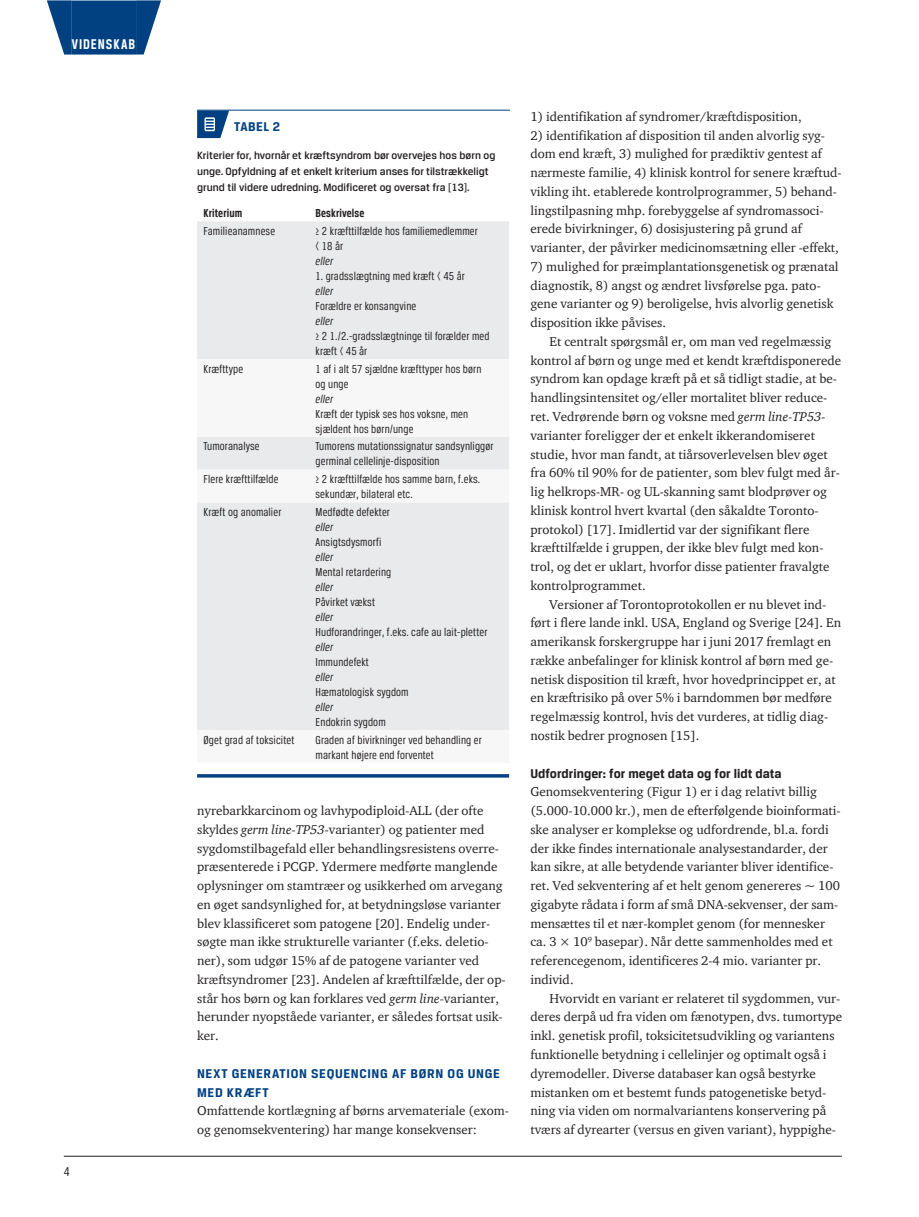
<style>
.page{position:relative;width:919px;height:1217px;background:#fff}
.page>*{position:absolute;margin:0;border:0;box-sizing:border-box;transform-origin:0 0}
.t1{font:700 15px "Breuer Condensed";letter-spacing:.065em;color:#fff}
.t2{font:700 13.5px/18.8px "Breuer Text";letter-spacing:.05em;color:#014081}
.t3{font:700 13.5px "Breuer Text";color:#231f20}
.t4{font:13.5px "Breuer Condensed";color:#231f20}
.t5{font:13.05px/18.8px "ITC Charter Com";color:#231f20}
.t6{font:12.3px/15px "Breuer Condensed";letter-spacing:.01em;color:#231f20}
.t7{font:italic 12.3px "Breuer Condensed";letter-spacing:.01em;color:#231f20}
.t8{font:700 12.3px "Breuer Condensed";letter-spacing:.01em;color:#231f20}
.t9{font:500 11.25px/15.8px "Breuer Text";color:#231f20}
.s1{font-style:italic}
</style>
<div class="page">
<hr style="left:64px;top:1155px;width:777px;height:1px;background:#231f20">
<div style="left:72px;top:1px;width:64px;height:54px;background:#014081"></div>
<svg style="left:47px;top:0;width:25px;height:55px"></svg>
<svg style="left:136px;top:0;width:25px;height:55px"></svg>
<hr style="left:197px;top:110px;width:37px;height:1px;background:#014081">
<hr style="left:234px;top:110px;width:276px;height:1px;background:#014081">
<svg style="left:197px;top:110px;width:32px;height:28px"></svg>
<div style="left:197px;top:221px;width:312px;height:138px;background:#e9eaeb"></div>
<svg style="left:197px;top:437px;width:312px;height:293px;fill:#e9eaeb"></svg>
<hr style="left:197px;top:774px;width:312px;height:3px;background:#014081">
<p class="t1" style="left:72px;top:35px;width:65px">Videnskab</p>
<p class="t4" style="left:64px;top:1163px;width:7px">4</p>
<p class="t2" style="left:234px;top:117px;width:48px">Tabe l 2</p>
<p class="t9" style="left:197px;top:147px;width:300px">Kriterier for, hvornår et kræftsyndrom bør overvejes hos børn og unge. Opfyldning af et enkelt kriterium anses for tilstrækkeligt grund til videre udredning. Modificeret og oversat fra [13].</p>
<p class="t8" style="left:203px;top:206px;width:40px">Kriterium</p>
<p class="t8" style="left:315px;top:206px;width:50px">Beskrivelse</p>
<p class="t6" style="left:203px;top:223px;width:73px">Familieanamnese</p>
<p class="t6" style="left:315px;top:223px;width:164px">≥ 2 kræfttilfælde hos familiemedlemmer &lt; 18 år</p>
<p class="t7" style="left:315px;top:254px;width:19px">eller</p>
<p class="t6" style="left:315px;top:268px;width:151px">1. gradsslægtning med kræft &lt; 45 år</p>
<p class="t7" style="left:315px;top:284px;width:19px">eller</p>
<p class="t6" style="left:315px;top:298px;width:102px">Forældre er konsangvine</p>
<p class="t7" style="left:315px;top:314px;width:19px">eller</p>
<p class="t6" style="left:315px;top:328px;width:175px">≥ 2 1./2.-gradsslægtninge til forælder med kræft &lt; 45 år</p>
<p class="t6" style="left:203px;top:361px;width:41px">Kræfttype</p>
<p class="t6" style="left:315px;top:361px;width:167px">1 af i alt 57 sjældne kræfttyper hos børn og unge</p>
<p class="t7" style="left:315px;top:392px;width:19px">eller</p>
<p class="t6" style="left:315px;top:406px;width:154px">Kræft der typisk ses hos voksne, men sjældent hos børn/unge</p>
<p class="t6" style="left:203px;top:438px;width:58px">Tumoranalyse</p>
<p class="t6" style="left:315px;top:438px;width:179px">Tumorens mutationssignatur sandsynliggør germinal cellelinje-disposition</p>
<p class="t6" style="left:203px;top:471px;width:76px">Flere kræfttilfælde</p>
<p class="t6" style="left:315px;top:471px;width:166px">≥ 2 kræfttilfælde hos samme barn, f.eks. sekundær, bilateral etc.</p>
<p class="t6" style="left:203px;top:504px;width:79px">Kræft og anomalier</p>
<p class="t6" style="left:315px;top:504px;width:76px">Medfødte defekter</p>
<p class="t7" style="left:315px;top:520px;width:19px">eller</p>
<p class="t6" style="left:315px;top:534px;width:67px">Ansigtsdysmorfi</p>
<p class="t7" style="left:315px;top:550px;width:19px">eller</p>
<p class="t6" style="left:315px;top:564px;width:77px">Mental retardering</p>
<p class="t7" style="left:315px;top:580px;width:19px">eller</p>
<p class="t6" style="left:315px;top:594px;width:61px">Påvirket vækst</p>
<p class="t7" style="left:315px;top:610px;width:19px">eller</p>
<p class="t6" style="left:315px;top:624px;width:173px">Hudforandringer, f.eks. cafe au lait-pletter</p>
<p class="t7" style="left:315px;top:640px;width:19px">eller</p>
<p class="t6" style="left:315px;top:654px;width:55px">Immundefekt</p>
<p class="t7" style="left:315px;top:670px;width:19px">eller</p>
<p class="t6" style="left:315px;top:684px;width:95px">Hæmatologisk sygdom</p>
<p class="t7" style="left:315px;top:700px;width:19px">eller</p>
<p class="t6" style="left:315px;top:714px;width:72px">Endokrin sygdom</p>
<p class="t6" style="left:203px;top:732px;width:92px">Øget grad af toksicitet</p>
<p class="t6" style="left:315px;top:732px;width:168px">Graden af bivirkninger ved behandling er markant højere end forventet</p>
<p class="t5" style="left:197px;top:800px;width:310px">nyrebarkkarcinom og lavhypodiploid-ALL (der ofte skyldes <span class="s1">germ line</span>-<span class="s1">TP53</span>-varianter) og patienter med sygdomstilbagefald eller behandlingsresistens overre&shy;præsenterede i PCGP. Ydermere medførte manglende oplysninger om stamtræer og usikkerhed om arvegang en øget sandsynlighed for, at betydningsløse varianter blev klassificeret som patogene [20]. Endelig under&shy;søgte man ikke strukturelle varianter (f.eks. deletio&shy;ner), som udgør 15% af de patogene varianter ved kræftsyndromer [23]. Andelen af kræfttilfælde, der op&shy;står hos børn og kan forklares ved <span class="s1">germ line</span>-varianter, herunder nyopståede varianter, er således fortsat usik&shy;ker.</p>
<p class="t2" style="left:197px;top:1063px;width:304px">NEXT GENERATION SEQUENCING AF BØRN OG UNGE<br>MED KRÆFT</p>
<p class="t5" style="left:197px;top:1100px;width:313px">Omfattende kortlægning af børns arvemateriale (exom&shy;og genomsekventering) har mange konsekvenser:</p>
<p class="t5" style="left:530px;top:107px;width:273px">1) identifikation af syndromer/kræftdisposition,</p>
<p class="t5" style="left:530px;top:125px;width:313px">2) identifikation af disposition til anden alvorlig syg&shy;dom end kræft, 3) mulighed for prædiktiv gentest af nærmeste familie, 4) klinisk kontrol for senere kræftud&shy;vikling iht. etablerede kontrolprogrammer, 5) behand&shy;lingstilpasning mhp. forebyggelse af syndromassoci&shy;erede bivirkninger, 6) dosisjustering på grund af varianter, der påvirker medicinomsætning eller -effekt,</p>
<p class="t5" style="left:530px;top:257px;width:310px">7) mulighed for præimplantationsgenetisk og prænatal diagnostik, 8) angst og ændret livsførelse pga. pato&shy;gene varianter og 9) beroligelse, hvis alvorlig genetisk disposition ikke påvises.</p>
<p class="t5" style="left:530px;top:332px;width:312px;text-indent:19px">Et centralt spørgsmål er, om man ved regelmæssig kontrol af børn og unge med et kendt kræftdisponerede syndrom kan opdage kræft på et så tidligt stadie, at be&shy;handlingsintensitet og/eller mortalitet bliver reduce&shy;ret. Vedrørende børn og voksne med <span class="s1">germ line-TP53- </span>varianter foreligger der et enkelt ikkerandomiseret studie, hvor man fandt, at tiårsoverlevelsen blev øget fra 60% til 90% for de patienter, som blev fulgt med år&shy;lig helkrops-MR- og UL-skanning samt blodprøver og klinisk kontrol hvert kvartal (den såkaldte Toronto&shy;protokol) [17]. Imidlertid var der signifikant flere kræfttilfælde i gruppen, der ikke blev fulgt med kon&shy;trol, og det er uklart, hvorfor disse patienter fravalgte kontrolprogrammet.</p>
<p class="t5" style="left:530px;top:594px;width:312px;text-indent:19px">Versioner af Torontoprotokollen er nu blevet ind&shy;ført i flere lande inkl. USA, England og Sverige [24]. En amerikansk forskergruppe har i juni 2017 fremlagt en række anbefalinger for klinisk kontrol af børn med ge&shy;netisk disposition til kræft, hvor hovedprincippet er, at en kræftrisiko på over 5% i barndommen bør medføre regelmæssig kontrol, hvis det vurderes, at tidlig diag&shy;nostik bedrer prognosen [15].</p>
<p class="t3" style="left:530px;top:765px;width:253px">Udfordringer: for meget data og for lidt data</p>
<p class="t5" style="left:530px;top:782px;width:312px">Genomsekventering (Figur 1) er i dag relativt billig (5.000-10.000 kr.), men de efterfølgende bioinformati&shy;ske analyser er komplekse og udfordrende, bl.a. fordi der ikke findes internationale analysestandarder, der kan sikre, at alle betydende varianter bliver identifice&shy;ret. Ved sekventering af et helt genom genereres ~ 100 gigabyte rådata i form af små DNA-sekvenser, der sam&shy;mensættes til et nær-komplet genom (for mennesker ca. 3 × 10<sup>9</sup> basepar). Når dette sammenholdes med et referencegenom, identificeres 2-4 mio. varianter pr. individ.</p>
<p class="t5" style="left:530px;top:988px;width:313px;text-indent:19px">Hvorvidt en variant er relateret til sygdommen, vur&shy;deres derpå ud fra viden om fænotypen, dvs. tumortype inkl. genetisk profil, toksicitetsudvikling og variantens funktionelle betydning i cellelinjer og optimalt også i dyremodeller. Diverse databaser kan også bestyrke mistanken om et bestemt funds patogenetiske betyd&shy;ning via viden om normalvariantens konservering på tværs af dyrearter (versus en given variant), hyppighe-</p>
</div>
